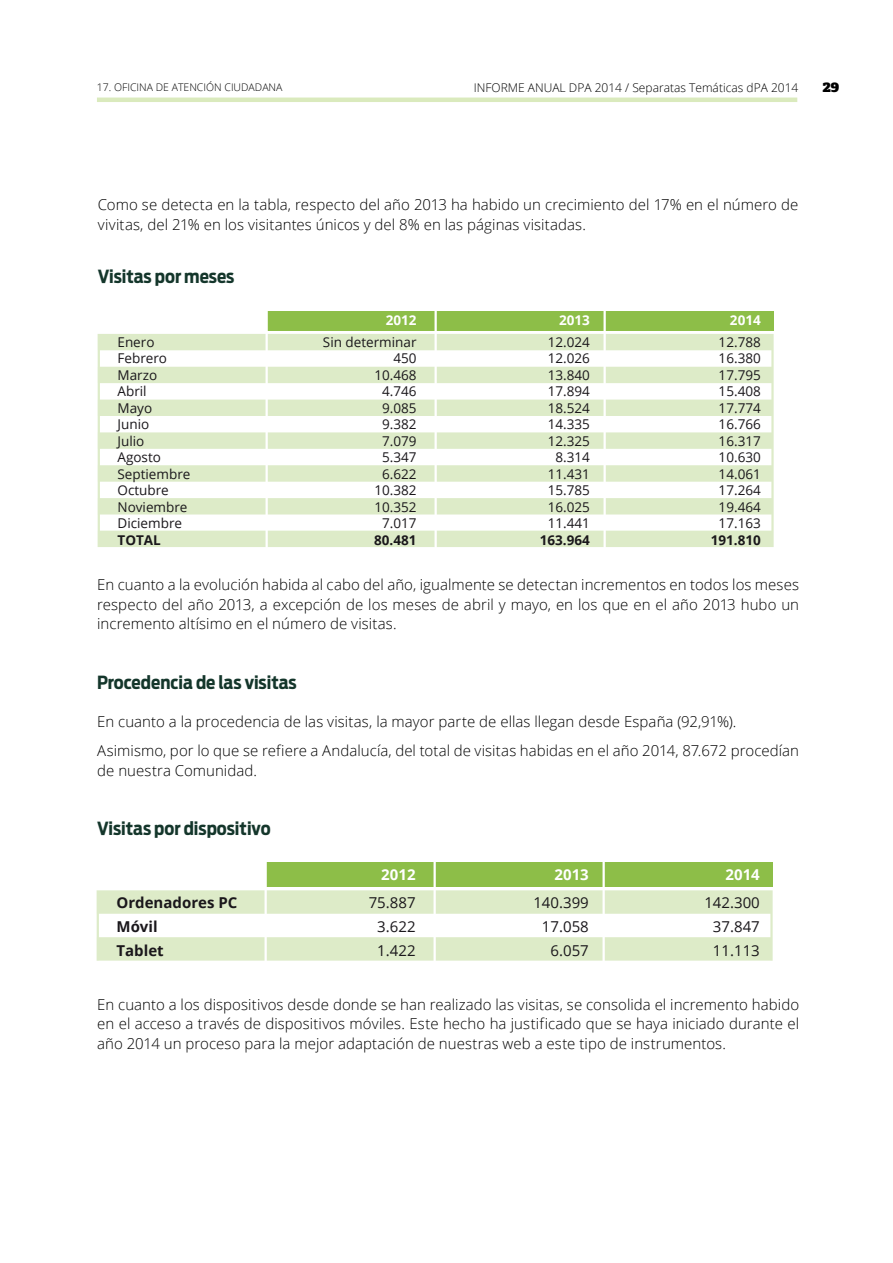
<style>
.page{position:relative;width:893px;height:1263px;background:#fff}
.page>*{position:absolute;margin:0;border:0;box-sizing:border-box;transform-origin:0 0}
.t1{font:700 18px "Antenna Cond";color:#14362b}
.t2{font:300 15px/19.5px "Open Sans";letter-spacing:.005em;color:#000}
.t3{font:15px/24px "Open Sans";color:#1a171b;text-align:center}
.t4{font:700 15px/24px "Open Sans";color:#1a171b}
.t5{font:700 15px "Open Sans";color:#fff}
.t6{font:13.5px/16.5px "Open Sans";color:#1a171b}
.t7{font:700 13.5px "Open Sans";color:#1a171b}
.t8{font:700 13.5px "Open Sans";color:#fff}
.t9{font:300 12px "Open Sans";color:#000}
.t10{font:12px "Alfa Slab One";color:#000}
.t11{font:300 10.5px "Open Sans";color:#000}
</style>
<div class="page">
<hr style="left:97px;top:98px;width:700px;height:4px;background:#daeabd">
<svg style="left:98px;top:334px;width:676px;height:213px;fill:#ddebc8"></svg>
<div style="left:267px;top:311px;width:507px;height:19px;background:#8dbe48"></div>
<hr style="left:435px;top:294px;width:2px;height:257px;background:#fff">
<hr style="left:603px;top:294px;width:3px;height:257px;background:#fff">
<hr style="left:266px;top:294px;width:2px;height:258px;background:#fff">
<svg style="left:97px;top:890px;width:676px;height:71px;fill:#ddebc8"></svg>
<div style="left:266px;top:862px;width:507px;height:24px;background:#8dbe48"></div>
<hr style="left:434px;top:858px;width:2px;height:109px;background:#fff">
<hr style="left:602px;top:858px;width:3px;height:109px;background:#fff">
<hr style="left:265px;top:858px;width:2px;height:109px;background:#fff">
<p class="t11" style="left:97px;top:80px;width:46px">17. oficina</p>
<p class="t11" style="left:156px;top:80px;width:23px">de aten</p>
<p class="t11" style="left:197px;top:80px;width:42px">ción ciudadana</p>
<p class="t9" style="left:474px;top:79px;width:326px">INFORME ANUAL DPA 2014 / Separatas Temáticas dPA 2014</p>
<p class="t10" style="left:823px;top:79px;width:18px">29</p>
<p class="t6" style="left:117px;top:86px;width:32px">2012</p>
<p class="t6" style="left:710px;top:86px;width:51px">305.099</p>
<p class="t6" style="left:547px;top:86px;width:44px">55.593</p>
<p class="t2" style="left:98px;top:194px;width:702px">Como se detecta en la tabla, respecto del año 2013 ha habido un crecimiento del 17% en el número de vivitas, del 21% en los visitantes únicos y del 8% en las páginas visitadas.</p>
<p class="t1" style="left:98px;top:266px;width:138px">Visitas por meses</p>
<p class="t6" style="left:118px;top:333px;width:74px">Enero<br>Febrero<br>Marzo<br>Abril<br>Mayo<br>Junio<br>Julio<br>Agosto<br>Septiembre<br>Octubre<br>Noviembre<br>Diciembre</p>
<p class="t7" style="left:118px;top:530px;width:45px">TOTAL</p>
<p class="t8" style="left:386px;top:311px;width:32px">2012</p>
<p class="t8" style="left:559px;top:311px;width:32px">2013</p>
<p class="t8" style="left:730px;top:311px;width:32px">2014</p>
<p class="t6" style="left:323px;top:333px;width:95px;text-align:right">Sin determinar<br>450<br>10.468<br>4.746<br>9.085<br>9.382<br>7.079<br>5.347<br>6.622<br>10.382<br>10.352<br>7.017</p>
<p class="t7" style="left:374px;top:530px;width:44px">80.481</p>
<p class="t6" style="left:548px;top:333px;width:44px;text-align:center">12.024<br>12.026<br>13.840<br>17.894<br>18.524<br>14.335<br>12.325<br>8.314<br>11.431<br>15.785<br>16.025<br>11.441</p>
<p class="t7" style="left:540px;top:530px;width:52px">163.964</p>
<p class="t6" style="left:719px;top:333px;width:44px;text-align:justify">12.788<br>16.380<br>17.795<br>15.408<br>17.774<br>16.766<br>16.317<br>10.630<br>14.061<br>17.264<br>19.464<br>17.163</p>
<p class="t7" style="left:711px;top:530px;width:52px">191.810</p>
<p class="t2" style="left:97px;top:575px;width:703px;text-align:justify">En cuanto a la evolución habida al cabo del año, igualmente se detectan incrementos en todos los meses respecto del año 2013, a excepción de los meses de abril y mayo, en los que en el año 2013 hubo un incremento altísimo en el número de visitas.</p>
<p class="t1" style="left:97px;top:671px;width:201px">Procedencia de las visitas</p>
<p class="t2" style="left:97px;top:706px;width:703px;line-height:29.2px">En cuanto a la procedencia de las visitas, la mayor parte de ellas llegan desde España (92,91%).<br>Asimismo, por lo que se refiere a Andalucía, del total de visitas habidas en el año 2014, 87.672 procedían</p>
<p class="t2" style="left:97px;top:760px;width:161px">de nuestra Comunidad.</p>
<p class="t1" style="left:97px;top:818px;width:175px">Visitas por dispositivo</p>
<p class="t5" style="left:381px;top:864px;width:36px">2012</p>
<p class="t5" style="left:555px;top:864px;width:36px">2013</p>
<p class="t5" style="left:726px;top:864px;width:36px">2014</p>
<p class="t4" style="left:117px;top:890px;width:122px">Ordenadores PC<br>Móvil<br>Tablet</p>
<p class="t3" style="left:704px;top:890px;width:57px">142.300<br>37.847<br>11.113</p>
<p class="t3" style="left:533px;top:890px;width:57px;text-align:right">140.399<br>17.058<br>6.057</p>
<p class="t3" style="left:369px;top:890px;width:48px">75.887<br>3.622<br>1.422</p>
<p class="t2" style="left:97px;top:994px;width:703px;text-align:justify">En cuanto a los dispositivos desde donde se han realizado las visitas, se consolida el incremento habido en el acceso a través de dispositivos móviles. Este hecho ha justificado que se haya iniciado durante el año 2014 un proceso para la mejor adaptación de nuestras web a este tipo de instrumentos.</p>
</div>
